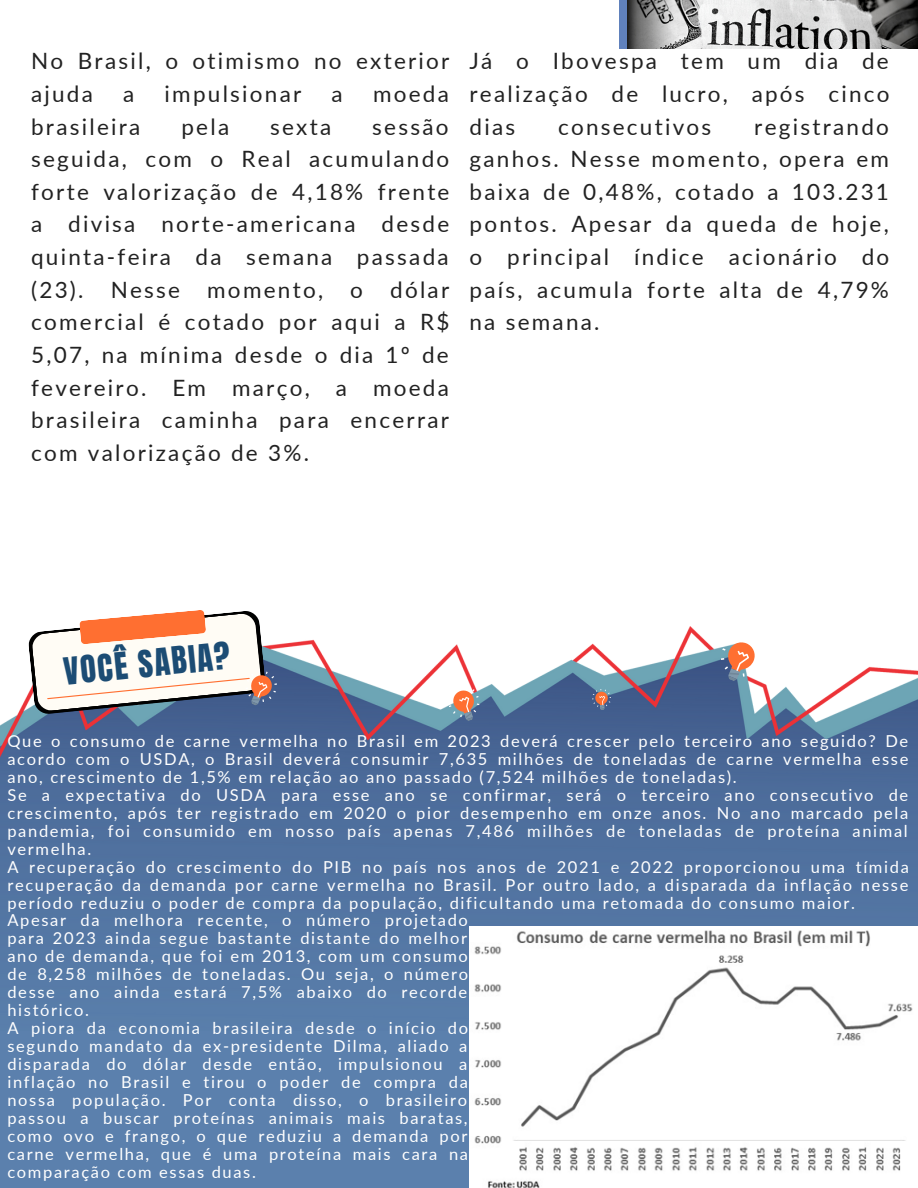
<style>
.page{position:relative;width:918px;height:1188px;background:#fff}
.page>*{position:absolute;margin:0;border:0;box-sizing:border-box;transform-origin:0 0}
.t1{font:32.1px "Anton";color:#1c4c74}
.t2{font:22.5px/32.7px "Lato";letter-spacing:.1em;color:#222;text-align:justify}
.t3{font:16.5px/18px "Lato";letter-spacing:.1em;color:#fff}
</style>
<div class="page">
<div style="left:620px;top:0;width:298px;height:49px;background:#6081bc"></div>
<svg style="left:628px;top:0;width:290px;height:48px;background:#9e9e9e"></svg>
<img style="left:0;top:626px;width:918px;height:406px">
<svg style="left:28px;top:610px;width:249px;height:105px"></svg>
<svg style="left:448px;top:685px;width:32px;height:37px"></svg>
<svg style="left:721px;top:636px;width:40px;height:46px"></svg>
<svg style="left:592px;top:689px;width:19px;height:21px"></svg>
<div style="left:0;top:1032px;width:503px;height:156px;background:#5b80ad"></div>
<img style="left:470px;top:927px;width:448px;height:261px">
<h2 class="t2" style="left:31px;top:44px;width:420px">No Brasil, o otimismo no exterior ajuda</h2>
<h2 class="t2" style="left:123px;top:77px;width:13px">a</h2>
<h2 class="t2" style="left:165px;top:77px;width:138px">impulsionar</h2>
<h2 class="t2" style="left:332px;top:77px;width:13px">a</h2>
<h2 class="t2" style="left:373px;top:77px;width:77px">moeda</h2>
<h2 class="t2" style="left:31px;top:110px;width:111px">brasileira</h2>
<h2 class="t2" style="left:181px;top:110px;width:49px">pela</h2>
<h2 class="t2" style="left:270px;top:110px;width:63px">sexta</h2>
<p class="t2" style="left:31px;top:110px;width:420px;text-indent:341px">sessão seguida, com o Real acumulando forte valorização de 4,18% frente a divisa norte-americana desde quinta-feira da semana passada (23). Nesse momento, o dólar comercial é cotado por aqui a R$ 5,07, na mínima desde o dia 1º de fevereiro. Em março, a moeda brasileira caminha para encerrar com valorização de 3%.</p>
<h2 class="t2" style="left:470px;top:44px;width:422px">Já o Ibovespa tem um dia de realização de lucro, após cinco dias</h2>
<h2 class="t2" style="left:470px;top:110px;width:421px;text-indent:285px">registrando ganhos. Nesse momento, opera em baixa de 0,48%, cotado a 103.231 pontos. Apesar da queda de hoje, o principal índice acionário do país, acumula forte alta de 4,79% na semana.</h2>
<h2 class="t2" style="left:558px;top:110px;width:155px">consecutivos</h2>
<h1 class="t1" style="left:62px;top:649px;width:168px;rotate:-6deg">VOCÊ SABIA?</h1>
<p class="t3" style="left:7px;top:732px;width:903px">Que o consumo de carne vermelha no Brasil em 2023 deverá crescer pelo terceiro ano seguido? De acordo com o USDA, o Brasil deverá consumir 7,635 milhões de toneladas de carne vermelha esse ano, crescimento de 1,5% em relação ao ano passado (7,524 milhões de toneladas).<br>Se a expectativa do USDA para esse ano se confirmar, será o terceiro ano consecutivo de crescimento, após ter registrado em 2020 o pior desempenho em onze anos. No ano marcado pela pandemia, foi consumido em nosso país apenas 7,486 milhões de toneladas de proteína animal vermelha.<br>A recuperação do crescimento do PIB no país nos anos de 2021 e 2022 proporcionou uma tímida recuperação da demanda por carne vermelha no Brasil. Por outro lado, a disparada da inflação nesse período reduziu o poder de compra da população, dificultando uma retomada do consumo maior.</p>
<p class="t3" style="left:7px;top:910px;width:462px">Apesar da melhora recente, o número projetado para 2023 ainda segue bastante distante do melhor ano de demanda, que foi em 2013, com um consumo de 8,258 milhões de toneladas. Ou seja, o número desse ano ainda estará 7,5% abaixo do recorde histórico.<br>A piora da economia brasileira desde o início do segundo mandato da ex-presidente Dilma, aliado a disparada do dólar desde então, impulsionou a inflação no Brasil e tirou o poder de compra da nossa população. Por conta disso, o brasileiro passou a buscar proteínas animais mais baratas, como ovo e frango, o que reduziu a demanda por carne vermelha, que é uma proteína mais cara na comparação com essas duas.</p>
</div>
